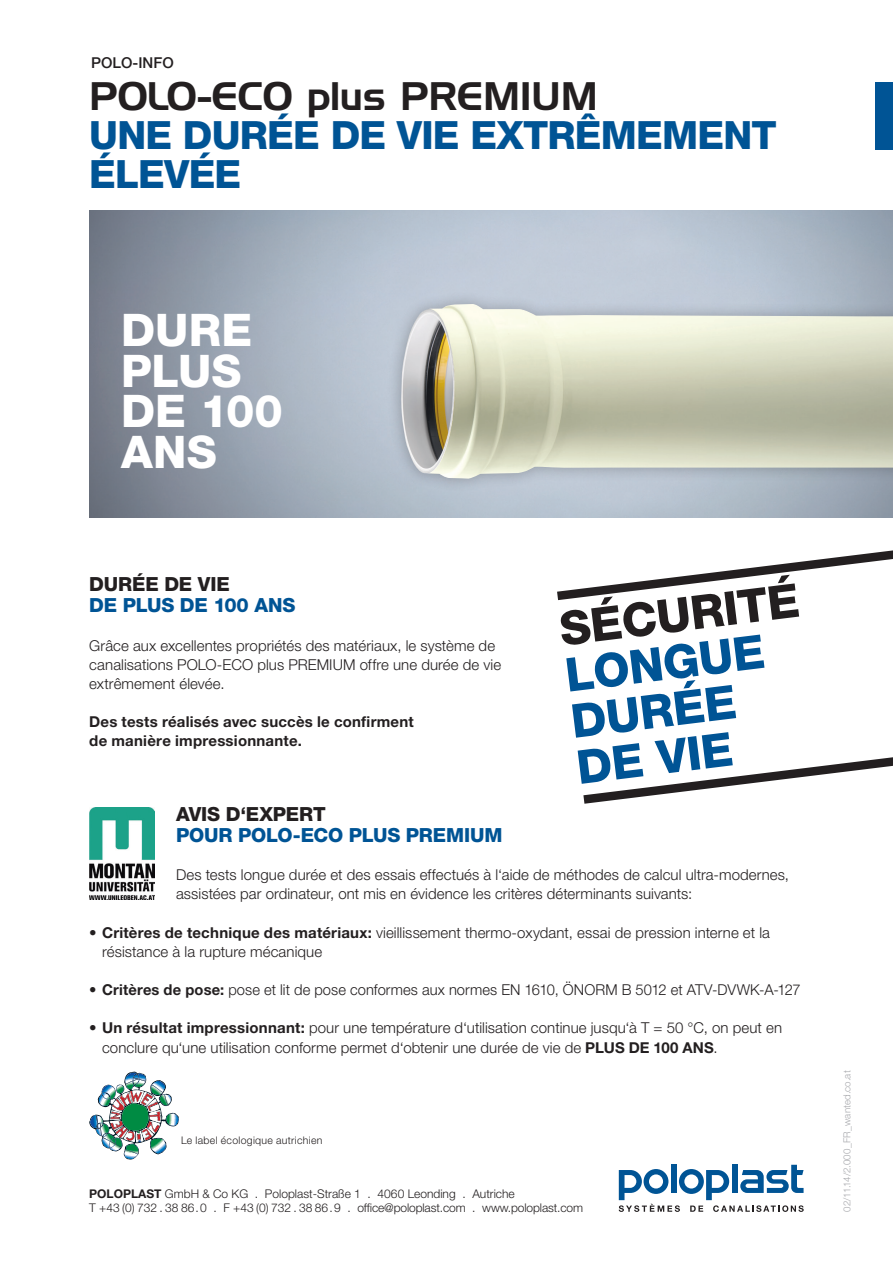
<style>
.page{position:relative;width:893px;height:1263px;background:#fff}
.page>*{position:absolute;margin:0;border:0;box-sizing:border-box;transform-origin:0 0}
.t1{font:800 46.8px/46.5px "Helvetica Neue LT Pro";color:#005495}
.t2{font:800 46.8px "Helvetica Neue LT Pro";color:#231f20}
.t3{font:800 45px/40.5px "Helvetica Neue LT Pro";color:#fff}
.t4{font:800 39px/39px "Helvetica Neue LT Pro";letter-spacing:-.02em;color:#005495}
.t5{font:38.7px "Handel Gothic BT";letter-spacing:-.01em;color:#231f20}
.t6{font:800 19.5px "Helvetica Neue LT Pro";letter-spacing:-.01em;color:#005495}
.t7{font:800 19.5px "Helvetica Neue LT Pro";letter-spacing:-.005em;color:#231f20}
.t8{font:300 15px/19.2px "Helvetica Neue LT Pro";letter-spacing:.005em;color:#231f20}
.t9{font:700 15px/19.2px "Helvetica Neue LT Pro";letter-spacing:.015em;color:#231f20}
.t10{font:500 15px "Helvetica Neue LT Pro";color:#231f20}
.t11{font:300 12px/14.4px "Helvetica Neue LT Pro";color:#231f20}
.t12{font:300 10.5px "Helvetica Neue LT Pro";letter-spacing:.03em;color:#231f20}
.t13{font:300 9.75px "Helvetica Neue LT Pro";letter-spacing:.01em;color:#a8a9ad}
.s1{font-weight:500}
.s2{font-weight:700}
</style>
<div class="page">
<img style="left:89px;top:211px;width:804px;height:306px">
<div style="left:876px;top:82px;width:17px;height:67px;background:#005495"></div>
<svg style="left:583px;top:757px;width:310px;height:47px"></svg>
<svg style="left:557px;top:550px;width:336px;height:50px"></svg>
<div style="left:387px;top:290px;width:506px;height:202px;background:#231f20;opacity:.3"></div>
<img style="left:401px;top:304px;width:492px;height:175px">
<img style="left:89px;top:807px;width:66px;height:92px">
<img style="left:89px;top:1071px;width:90px;height:88px">
<img style="left:126px;top:1077px;width:19px;height:7px">
<svg style="left:619px;top:1165px;width:185px;height:47px"></svg>
<p class="t10" style="left:91px;top:54px;width:84px">POLO-INFO</p>
<h3 class="t5" style="left:89px;top:73px;width:510px">POLO-ECO plus PREMIUM</h3>
<h3 class="t4" style="left:89px;top:116px;width:689px">UNE DURÉE DE VIE EXTRÊMEMENT<br>ÉLEVÉE</h3>
<h2 class="t3" style="left:121px;top:310px;width:163px">DURE<br>PLUS<br>DE 100<br>ANS</h2>
<h3 class="t7" style="left:89px;top:573px;width:142px">DURÉE DE VIE</h3>
<h3 class="t6" style="left:89px;top:594px;width:208px">DE PLUS DE 100 ANS</h3>
<p class="t8" style="left:89px;top:635px;width:413px">Grâce aux excellentes propriétés des matériaux, le système de canalisations POLO-ECO plus PREMIUM offre une durée de vie extrêmement élevée.</p>
<p class="t9" style="left:89px;top:712px;width:326px">Des tests réalisés avec succès le confirment de manière impressionnante.</p>
<h3 class="t7" style="left:176px;top:802px;width:151px">AVIS D‘EXPERT</h3>
<h3 class="t6" style="left:176px;top:823px;width:328px">POUR POLO-ECO PLUS PREMIUM</h3>
<h1 class="t2" style="left:556px;top:601px;width:243px;rotate:-7deg">SÉCURITÉ</h1>
<h1 class="t1" style="left:563px;top:652px;width:202px;rotate:-7deg">LONGUE<br>DURÉE<br>DE VIE</h1>
<p class="t8" style="left:176px;top:865px;width:615px">Des tests longue durée et des essais effectués à l‘aide de méthodes de calcul ultra-modernes, assistées par ordinateur, ont mis en évidence les critères déterminants suivants:</p>
<p class="t8" style="left:102px;top:922px;width:669px;text-indent:-13px"><span class="s1">•</span> <span class="s2">Critères de technique des matériaux:</span> vieillissement thermo-oxydant, essai de pression interne et la résistance à la rupture mécanique</p>
<p class="t8" style="left:89px;top:980px;width:713px"><span class="s1">•</span> <span class="s2">Critères de pose:</span> pose et lit de pose conformes aux normes EN 1610, ÖNORM B 5012 et ATV-DVWK-A-127</p>
<p class="t8" style="left:102px;top:1018px;width:682px;text-indent:-13px"><span class="s1">•</span> <span class="s2">Un résultat impressionnant:</span> pour une température d‘utilisation continue jusqu‘à T = 50 °C, on peut en conclure qu‘une utilisation conforme permet d‘obtenir une durée de vie de <span class="s2">PLUS DE 100 ANS</span>.</p>
<p class="t12" style="left:181px;top:1134px;width:143px">Le label écologique autrichien</p>
<p class="t11" style="left:89px;top:1186px;width:495px"><span class="s2">POLOPLAST</span> GmbH &amp; Co KG . Poloplast-Straße 1 . 4060 Leonding . Autriche<br>T +43 (0) 732 . 38 86.0 . F +43 (0) 732 . 38 86.9 . office@poloplast.com . www.poloplast.com</p>
<p class="t13" style="left:841px;top:1212px;width:143px;rotate:-90deg">02/11.14/2.000_FR_wanted.co.at</p>
</div>
